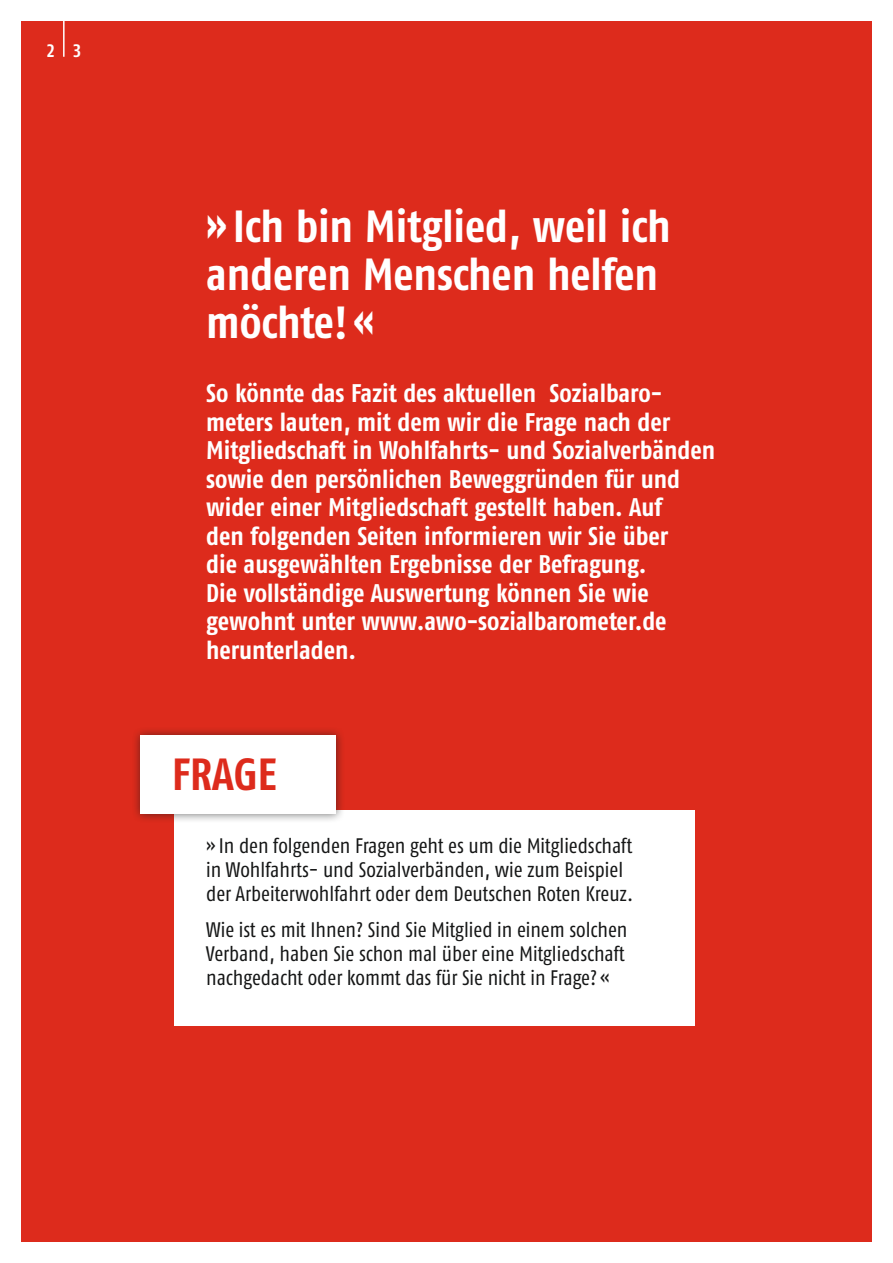
<style>
.page{position:relative;width:893px;height:1263px;background:#fff}
.page>*{position:absolute;margin:0;border:0;box-sizing:border-box;transform-origin:0 0}
.t1{font:700 45px/48px "Fago Co";color:#fff}
.t2{font:700 45px "Fago Co";color:#dd2b1c}
.t3{font:700 25.5px/28.5px "Fago Co";letter-spacing:-.005em;color:#fff}
.t4{font:21px/24px "Fago Co Regular Tf";color:#151616}
.t5{font:18px "Fago Co Bold Tf Caps";color:#fff}
</style>
<div class="page">
<div style="left:21px;top:21px;width:851px;height:1221px;background:#dd2b1c"></div>
<hr style="left:63px;top:0;width:2px;height:57px;background:#fff">
<div style="left:174px;top:810px;width:521px;height:216px;background:#fff"></div>
<div style="left:131px;top:727px;width:214px;height:96px;background:#151616;opacity:.6"></div>
<div style="left:140px;top:736px;width:196px;height:78px;background:#fff"></div>
<p class="t5" style="left:46px;top:40px;width:37px">2 3</p>
<h1 class="t1" style="left:206px;top:201px;width:466px">» Ich bin Mitglied, weil ich anderen Menschen helfen möchte! «</h1>
<p class="t3" style="left:206px;top:379px;width:510px">So könnte das Fazit des aktuellen Sozialbaro&shy;meters lauten, mit dem wir die Frage nach der Mitgliedschaft in Wohlfahrts- und Sozialverbänden sowie den persönlichen Beweggründen für und wider einer Mitgliedschaft gestellt haben. Auf<br>den folgenden Seiten informieren wir Sie über<br>die ausgewählten Ergebnisse der Befragung.<br>Die vollständige Auswertung können Sie wie gewohnt unter www.awo-sozialbarometer.de herunterladen.</p>
<h1 class="t2" style="left:172px;top:748px;width:106px">Frage</h1>
<p class="t4" style="left:206px;top:833px;width:429px">» In den folgenden Fragen geht es um die Mitgliedschaft in Wohlfahrts- und Sozialverbänden, wie zum Beispiel der Arbeiterwohlfahrt oder dem Deutschen Roten Kreuz.</p>
<p class="t4" style="left:206px;top:917px;width:423px">Wie ist es mit Ihnen? Sind Sie Mitglied in einem solchen<br>Verband, haben Sie schon mal über eine Mitgliedschaft nachgedacht oder kommt das für Sie nicht in Frage? «</p>
</div>
